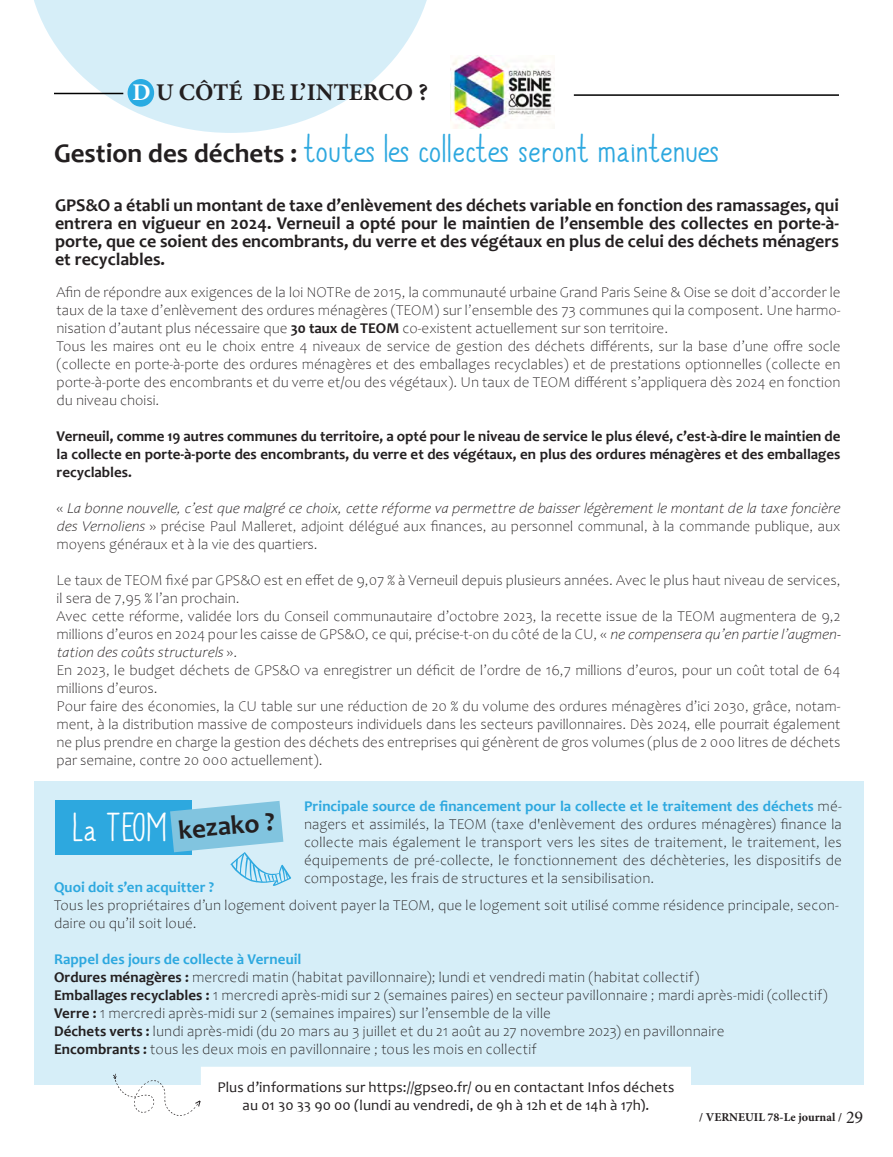
<style>
.page{position:relative;width:893px;height:1157px;background:#fff}
.page>*{position:absolute;margin:0;border:0;box-sizing:border-box;transform-origin:0 0}
.t1{font:37.5px "Always Together";letter-spacing:.02em;color:#2da8df}
.t2{font:37.5px "Always Together";letter-spacing:.01em;color:#fff}
.t3{font:700 27px "Candara";color:#231f20}
.t4{font:700 24px "Minion Pro";color:#231f20}
.t5{font:700 18px/18px "Candara";color:#231f20;text-align:justify}
.t6{font:18px "Minion Pro";color:#231f20}
.t7{font:300 15px/18px "Candara";color:#231f20;text-align:justify}
.t8{font:700 15px/18px "Candara";color:#231f20;text-align:justify}
.t9{font:15px/18px "Candara";letter-spacing:.005em;color:#231f20;text-align:center}
.t10{font:700 15px "Candara";letter-spacing:.005em;color:#2da8df}
.t11{font:700 12px "Minion Pro";color:#231f20}
.s1{color:#fff}
.s2{font-family:"Candara";font-weight:700;font-size:27px;color:#231f20}
.s3{font-weight:700}
.s4{font-style:italic}
.s5{font-weight:700;color:#2da8df}
</style>
<div class="page">
<svg style="left:34px;top:0;width:393px;height:133px;fill:#d6eef8"></svg>
<div style="left:34px;top:781px;width:829px;height:304px;background:#d6eef8"></div>
<div style="left:55px;top:800px;width:136px;height:54px;background:#2da8df"></div>
<svg style="left:170px;top:801px;width:121px;height:85px"></svg>
<img style="left:450px;top:55px;width:104px;height:73px">
<div style="left:128px;top:79px;width:26px;height:28px;background:#29abe2;border-radius:50%"></div>
<hr style="left:54px;top:93px;width:69px;height:1px;background:#000">
<hr style="left:574px;top:94px;width:265px;height:2px;background:#000">
<div style="left:208px;top:1073px;width:476px;height:45px;background:#fff"></div>
<div style="left:201px;top:1066px;width:490px;height:59px;border:14px solid #fff"></div>
<p class="t4" style="left:133px;top:75px;width:297px"><span class="s1">D</span> U CÔTÉ DE L’INTERCO ?</p>
<p class="t1" style="left:54px;top:119px;width:666px"><span class="s2">Gestion des déchets :</span> toutes les collectes seront maintenues</p>
<p class="t5" style="left:55px;top:196px;width:785px">GPS&amp;O a établi un montant de taxe d’enlèvement des déchets variable en fonction des ramassages, qui entrera en vigueur en 2024. Verneuil a opté pour le maintien de l’ensemble des collectes en porte-à&shy;porte, que ce soient des encombrants, du verre et des végétaux en plus de celui des déchets ménagers et recyclables.</p>
<p class="t7" style="left:57px;top:283px;width:785px">Afin de répondre aux exigences de la loi NOTRe de 2015, la communauté urbaine Grand Paris Seine &amp; Oise se doit d’accorder le taux de la taxe d’enlèvement des ordures ménagères (TEOM) sur l’ensemble des 73 communes qui la composent. Une harmo&shy;nisation d’autant plus nécessaire que <span class="s3">30 taux de TEOM</span> co-existent actuellement sur son territoire.</p>
<p class="t7" style="left:57px;top:337px;width:785px">Tous les maires ont eu le choix entre 4 niveaux de service de gestion des déchets différents, sur la base d’une offre socle (collecte en porte-à-porte des ordures ménagères et des emballages recyclables) et de prestations optionnelles (collecte en porte-à-porte des encombrants et du verre et/ou des végétaux). Un taux de TEOM différent s’appliquera dès 2024 en fonction du niveau choisi.</p>
<p class="t8" style="left:57px;top:427px;width:785px">Verneuil, comme 19 autres communes du territoire, a opté pour le niveau de service le plus élevé, c’est-à-dire le maintien de la collecte en porte-à-porte des encombrants, du verre et des végétaux, en plus des ordures ménagères et des emballages recyclables.</p>
<p class="t7" style="left:57px;top:499px;width:787px">« <span class="s4">La bonne nouvelle, c’est que malgré ce choix, cette réforme va permettre de baisser légèrement le montant de la taxe foncière des Vernoliens</span> » précise Paul Malleret, adjoint délégué aux finances, au personnel communal, à la commande publique, aux moyens généraux et à la vie des quartiers.</p>
<p class="t7" style="left:57px;top:571px;width:785px">Le taux de TEOM fixé par GPS&amp;O est en effet de 9,07 % à Verneuil depuis plusieurs années. Avec le plus haut niveau de services, il sera de 7,95 % l’an prochain.</p>
<p class="t7" style="left:57px;top:607px;width:787px;text-align:left">Avec cette réforme, validée lors du Conseil communautaire d’octobre 2023, la recette issue de la TEOM augmentera de 9,2 millions d’euros en 2024 pour les caisse de GPS&amp;O, ce qui, précise-t-on du côté de la CU, « <span class="s4">ne compensera qu’en partie l’augmen&shy;tation des coûts structurels</span> ».</p>
<p class="t7" style="left:57px;top:661px;width:785px">En 2023, le budget déchets de GPS&amp;O va enregistrer un déficit de l’ordre de 16,7 millions d’euros, pour un coût total de 64 millions d’euros.</p>
<p class="t7" style="left:57px;top:697px;width:785px">Pour faire des économies, la CU table sur une réduction de 20 % du volume des ordures ménagères d’ici 2030, grâce, notam&shy;ment, à la distribution massive de composteurs individuels dans les secteurs pavillonnaires. Dès 2024, elle pourrait également ne plus prendre en charge la gestion des déchets des entreprises qui génèrent de gros volumes (plus de 2 000 litres de déchets par semaine, contre 20 000 actuellement).</p>
<p class="t7" style="left:304px;top:797px;width:539px"><span class="s5">Principale source de financement pour la collecte et le traitement des déchets</span> mé&shy;nagers et assimilés, la TEOM (taxe d'enlèvement des ordures ménagères) finance la collecte mais également le transport vers les sites de traitement, le traitement, les équipements de pré-collecte, le fonctionnement des déchèteries, les dispositifs de compostage, les frais de structures et la sensibilisation.</p>
<p class="t2" style="left:73px;top:797px;width:95px">La TEOM</p>
<p class="t3" style="left:177px;top:813px;width:98px;rotate:-5deg">kezako ?</p>
<p class="t10" style="left:54px;top:877px;width:161px">Quoi doit s’en acquitter ?</p>
<p class="t7" style="left:54px;top:896px;width:786px">Tous les propriétaires d’un logement doivent payer la TEOM, que le logement soit utilisé comme résidence principale, secon&shy;daire ou qu’il soit loué.</p>
<p class="t10" style="left:54px;top:949px;width:249px">Rappel des jours de collecte à Verneuil</p>
<p class="t7" style="left:54px;top:968px;width:647px"><span class="s3">Ordures ménagères :</span> mercredi matin (habitat pavillonnaire); lundi et vendredi matin (habitat collectif)</p>
<p class="t7" style="left:54px;top:986px;width:775px"><span class="s3">Emballages recyclables :</span> 1 mercredi après-midi sur 2 (semaines paires) en secteur pavillonnaire ; mardi après-midi (collectif)</p>
<p class="t7" style="left:54px;top:1004px;width:498px"><span class="s3">Verre :</span> 1 mercredi après-midi sur 2 (semaines impaires) sur l’ensemble de la ville</p>
<p class="t7" style="left:54px;top:1022px;width:672px"><span class="s3">Déchets verts :</span> lundi après-midi (du 20 mars au 3 juillet et du 21 août au 27 novembre 2023) en pavillonnaire</p>
<p class="t7" style="left:54px;top:1040px;width:484px"><span class="s3">Encombrants :</span> tous les deux mois en pavillonnaire ; tous les mois en collectif</p>
<p class="t9" style="left:217px;top:1078px;width:458px">Plus d’informations sur https://gpseo.fr/ ou en contactant Infos déchets au 01 30 33 90 00 (lundi au vendredi, de 9h à 12h et de 14h à 17h).</p>
<p class="t6" style="left:846px;top:1105px;width:19px">29</p>
<p class="t11" style="left:699px;top:1108px;width:144px">/ VERNEUIL 78-Le journal /</p>
</div>
